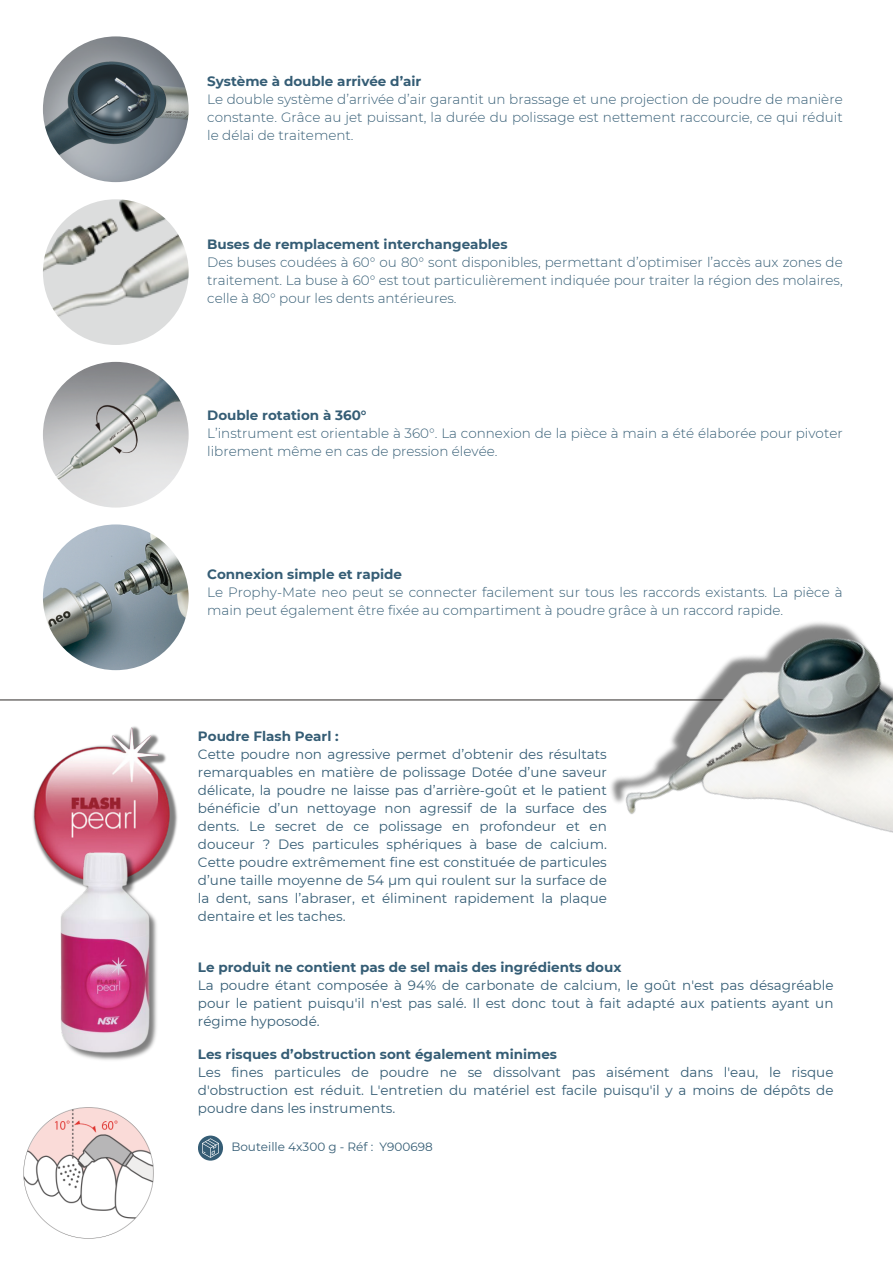
<style>
.page{position:relative;width:893px;height:1264px;background:#fff}
.page>*{position:absolute;margin:0;border:0;box-sizing:border-box;transform-origin:0 0}
.t1{font:13.5px/18px "Montserrat";color:#355d75}
.t2{font:300 13.5px/18px "Montserrat";color:#355d75}
.t3{font:12px "Montserrat";color:#355d75}
.s1{font-weight:700}
</style>
<div class="page">
<img style="left:43px;top:36px;width:146px;height:146px;border-radius:50%">
<img style="left:43px;top:524px;width:146px;height:146px;border-radius:50%">
<img style="left:43px;top:362px;width:146px;height:145px;border-radius:50%">
<img style="left:43px;top:199px;width:146px;height:146px;border-radius:50%">
<img style="left:23px;top:1107px;width:196px;height:132px">
<div style="left:198px;top:1135px;width:25px;height:25px;background:#355d75;border-radius:50%"></div>
<svg style="left:202px;top:1138px;width:17px;height:19px"></svg>
<hr style="left:0;top:699px;width:892px;height:1px;background:#454240">
<img style="left:499px;top:622px;width:393px;height:211px">
<img style="left:33px;top:726px;width:145px;height:123px">
<img style="left:32px;top:813px;width:138px;height:247px">
<p class="t2" style="left:207px;top:72px;width:637px"><span class="s1">Système à double arrivée d’air<br></span>Le double système d’arrivée d’air garantit un brassage et une projection de poudre de manière constante. Grâce au jet puissant, la durée du polissage est nettement raccourcie, ce qui réduit le délai de traitement.</p>
<h1 class="t2" style="left:207px;top:235px;width:637px"><span class="s1">Buses de remplacement interchangeables<br></span>Des buses coudées à 60° ou 80° sont disponibles, permettant d’optimiser l’accès aux zones de traitement. La buse à 60° est tout particulièrement indiquée pour traiter la région des molaires, celle à 80° pour les dents antérieures.</h1>
<p class="t2" style="left:207px;top:406px;width:637px"><span class="s1">Double rotation à 360°<br></span>L’instrument est orientable à 360°. La connexion de la pièce à main a été élaborée pour pivoter librement même en cas de pression élevée.</p>
<h1 class="t2" style="left:207px;top:565px;width:632px"><span class="s1">Connexion simple et rapide<br></span>Le Prophy-Mate neo peut se connecter facilement sur tous les raccords existants. La pièce à main peut également être fixée au compartiment à poudre grâce à un raccord rapide.</h1>
<h1 class="t1" style="left:198px;top:727px;width:410px"><span class="s1">Poudre Flash Pearl :<br></span>Cette poudre non agressive permet d’obtenir des résultats remarquables en matière de polissage Dotée d’une saveur délicate, la poudre ne laisse pas d’arrière-goût et le patient bénéficie d’un nettoyage non agressif de la surface des dents. Le secret de ce polissage en profondeur et en douceur ? Des particules sphériques à base de calcium.<br>Cette poudre extrêmement fine est constituée de particules d’une taille moyenne de 54 µm qui roulent sur la surface de la dent, sans l’abraser, et éliminent rapidement la plaque dentaire et les taches.</h1>
<p class="t1" style="left:198px;top:958px;width:637px"><span class="s1">Le produit ne contient pas de sel mais des ingrédients doux<br></span>La poudre étant composée à 94% de carbonate de calcium, le goût n'est pas désagréable pour le patient puisqu'il n'est pas salé. Il est donc tout à fait adapté aux patients ayant un régime hyposodé.</p>
<h1 class="t1" style="left:198px;top:1045px;width:637px"><span class="s1">Les risques d’obstruction sont également minimes<br></span>Les fines particules de poudre ne se dissolvant pas aisément dans l'eau, le risque d'obstruction est réduit. L'entretien du matériel est facile puisqu'il y a moins de dépôts de poudre dans les instruments.</h1>
<p class="t3" style="left:231px;top:1139px;width:203px">Bouteille 4x300 g - Réf : Y900698</p>
</div>
